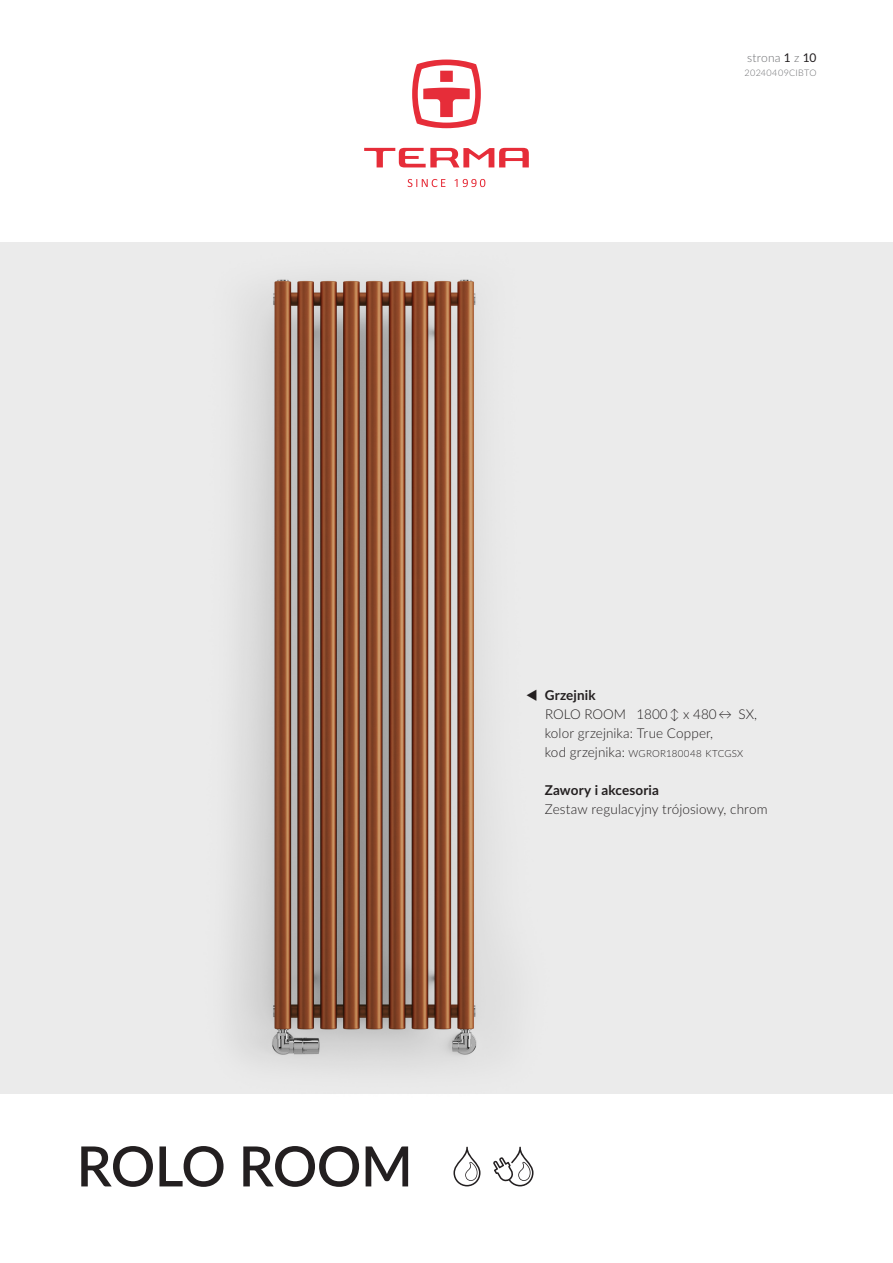
<style>
.page{position:relative;width:893px;height:1263px;background:#fff}
.page>*{position:absolute;margin:0;border:0;box-sizing:border-box;transform-origin:0 0}
.Tytuł_-_Grzejnik{font:600 55.5px "Lato";letter-spacing:-.015em;color:#231f20}
.Podpis{font:300 13.5px "Lato";letter-spacing:.005em;color:#231f20}
.Podpis-2{font:700 13.5px "Lato";letter-spacing:.01em;color:#231f20}
.t1{font:300 12px "Lato";letter-spacing:.015em;color:#6c6d70}
.Podpis-3{font:300 9.75px "Lato";letter-spacing:.025em;color:#231f20}
.t2{font:300 9px "Lato";letter-spacing:.035em;color:#6c6d70}
.s1{font-weight:400;color:#231f20}
.s2{font-size:13.5px}
</style>
<div class="page">
<div style="left:0;top:242px;width:893px;height:852px;background:#ebebeb"></div>
<svg style="left:453px;top:1150px;width:27px;height:36px"></svg>
<svg style="left:493px;top:1150px;width:40px;height:36px"></svg>
<img style="left:232px;top:179px;width:289px;height:971px">
<svg style="left:412px;top:60px;width:69px;height:68px"></svg>
<svg style="left:364px;top:148px;width:165px;height:19px"></svg>
<svg style="left:408px;top:179px;width:37px;height:8px"></svg>
<svg style="left:455px;top:179px;width:30px;height:8px"></svg>
<p class="t1" style="left:747px;top:49px;width:71px">strona <span class="s1">1</span> z <span class="s1">10</span></p>
<p class="t2" style="left:745px;top:67px;width:73px">20240409CIBTO</p>
<p class="Podpis-2" style="left:526px;top:686px;width:71px">▼ Grzejnik</p>
<p class="Podpis" style="left:545px;top:705px;width:213px">ROLO ROOM 1800 ↕ x 480 ↔ SX,</p>
<p class="Podpis" style="left:545px;top:724px;width:170px">kolor grzejnika: True Copper,</p>
<p class="Podpis-3" style="left:545px;top:747px;width:200px"><span class="s2">kod grzejnika:</span> WGROR180048 KTCGSX</p>
<p class="Podpis-2" style="left:545px;top:780px;width:116px">Zawory i akcesoria</p>
<p class="Podpis" style="left:545px;top:800px;width:224px">Zestaw regulacyjny trójosiowy, chrom</p>
<p class="Tytuł_-_Grzejnik" style="left:77px;top:1126px;width:338px">ROLO ROOM</p>
</div>
